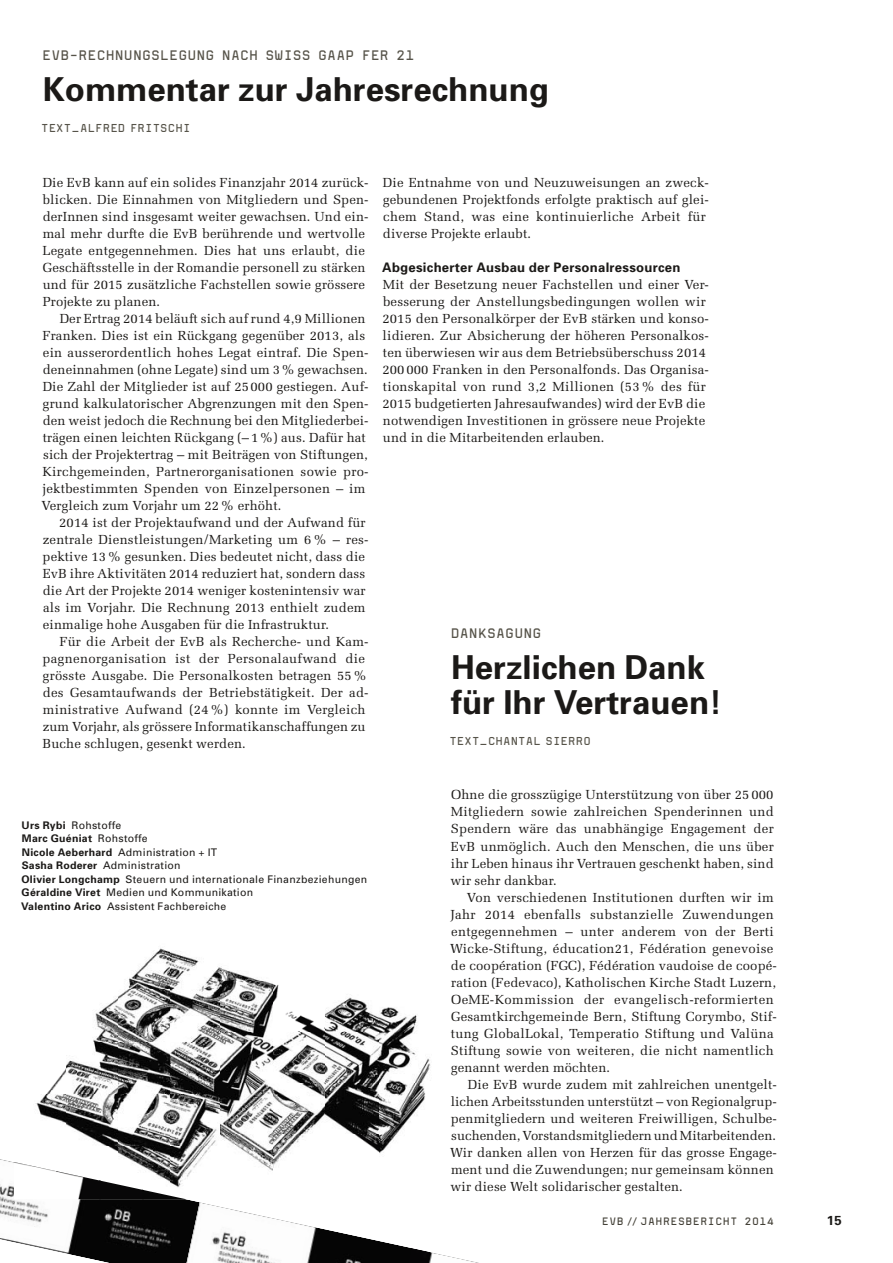
<style>
.page{position:relative;width:893px;height:1263px;background:#fff}
.page>*{position:absolute;margin:0;border:0;box-sizing:border-box;transform-origin:0 0}
.t1{font:700 33px/34.5px "Univers";color:#1b1917}
.t2{font:700 13.5px "Mono";letter-spacing:.01em;color:#565349}
.t3{font:13.2px/17px "Melior";letter-spacing:.01em;color:#1b1917}
.t4{font:700 13.2px "Univers";letter-spacing:.02em;color:#1b1917}
.t5{font:700 11.25px "Mono";letter-spacing:.01em;color:#565349}
.t6{font:10.5px/13.5px "Univers";letter-spacing:.025em;color:#1b1917}
.t7{font:700 10.5px "Mono";letter-spacing:.05em;color:#444138}
.s1{font-weight:700}
.s2{font-size:9.9px}
</style>
<div class="page">
<img style="left:222px;top:990px;width:209px;height:163px">
<img style="left:200px;top:1202px;width:210px;height:61px">
<img style="left:407px;top:1248px;width:72px;height:15px">
<img style="left:0;top:1159px;width:200px;height:104px">
<img style="left:127px;top:948px;width:152px;height:42px">
<img style="left:35px;top:990px;width:187px;height:157px">
<img style="left:14px;top:1147px;width:364px;height:52px">
<img style="left:14px;top:1162px;width:172px;height:37px">
<p class="t2" style="left:42px;top:50px;width:373px">EVB-RECHNUNGSLEGUNG NACH SWISS GAAP FER 21</p>
<h1 class="t1" style="left:43px;top:75px;width:508px">Kommentar zur Jahresrechnung</h1>
<p class="t5" style="left:41px;top:124px;width:151px">TEXT _ ALFRED FRITSCHI</p>
<p class="t3" style="left:43px;top:175px;width:328px">Die EvB kann auf ein solides Finanzjahr 2014 zurück&shy;blicken. Die Einnahmen von Mitgliedern und Spen&shy;derInnen sind insgesamt weiter gewachsen. Und ein&shy;mal mehr durfte die EvB berührende und wertvolle Le gate entgegennehmen. Dies hat uns erlaubt, die Geschäftsstelle in der Romandie personell zu stärken und für 2015 zusätzliche Fachstellen sowie grössere Projekte zu planen.</p>
<p class="t3" style="left:41px;top:311px;width:329px;text-indent:18px">Der Ertrag 2014 beläuft sich auf rund 4,9 Millionen Franken. Dies ist ein Rückgang gegenüber 2013, als ein ausserordentlich hohes Legat eintraf. Die Spen&shy;deneinnahmen (ohne Legate) sind um 3 % gewachsen.<br>Die Zahl der Mitglieder ist auf 25000 gestiegen. Auf&shy;grund kalkulatorischer Abgrenzungen mit den Spen&shy;den weist jedoch die Rechnung bei den Mitgliederbei&shy;trägen einen leichten Rückgang (– 1 %) aus. Dafür hat sich der Projektertrag – mit Beiträgen von Stiftungen, Kirchgemeinden, Partnerorganisationen sowie pro&shy;jektbestimmten Spenden von Einzelpersonen – im Vergleich zum Vorjahr um 22 % erhöht.</p>
<p class="t3" style="left:43px;top:516px;width:328px;text-indent:17px">2014 ist der Projektaufwand und der Aufwand für zentrale Dienstleistungen/Marketing um 6 % – res&shy;pektive 13 % gesunken. Dies bedeutet nicht, dass die EvB ihre Aktivitäten 2014 reduziert hat, sondern dass die Art der Projekte 2014 weniger kostenintensiv war als im Vorjahr. Die Rechnung 2013 enthielt zudem einmalige hohe Ausgaben für die Infrastruktur.</p>
<p class="t3" style="left:43px;top:635px;width:328px;text-indent:17px">Für die Arbeit der EvB als Recherche- und Kam&shy;pagnenorganisation ist der Personalaufwand die grösste Ausgabe. Die Personalkosten betragen 55 % des Gesamtaufwands der Betriebstätigkeit. Der ad&shy;ministrative Aufwand (24 %) konnte im Vergleich zum Vorjahr, als grössere Informatikanschaffungen zu Buche schlugen, gesenkt werden.</p>
<p class="t3" style="left:383px;top:175px;width:327px">Die Entnahme von und Neuzuweisungen an zweck&shy;gebundenen Projektfonds erfolgte praktisch auf glei&shy;chem Stand, was eine kontinuierliche Arbeit für diverse Projekte erlaubt.</p>
<p class="t4" style="left:382px;top:263px;width:300px">Abgesicherter Ausbau der Personalressourcen</p>
<p class="t3" style="left:382px;top:277px;width:328px">Mit der Besetzung neuer Fachstellen und einer Ver&shy;besserung der Anstellungsbedingungen wollen wir 2015 den Personalkörper der EvB stärken und konso&shy;lidieren. Zur Absicherung der höheren Personalkos&shy;ten überwiesen wir aus dem Betriebsüberschuss 2014<br>200 000 Franken in den Personalfonds. Das Organisa&shy;tionskapital von rund 3,2 Millionen (53 % des für 2015 budgetierten Jahresaufwandes) wird der EvB die notwendigen Investitionen in grössere neue Projekte und in die Mitarbeitenden erlauben.</p>
<p class="t2" style="left:451px;top:628px;width:92px">DANKSAGUNG</p>
<h1 class="t1" style="left:451px;top:653px;width:272px">Herzlichen Dank für Ihr Vertrauen!</h1>
<p class="t5" style="left:449px;top:737px;width:143px">TEXT _ CHANTAL SIERRO</p>
<p class="t6" style="left:21px;top:819px;width:347px"><span class="s1">Urs Rybi</span> Rohstoffe<br><span class="s1">Marc Guéniat</span> Rohstoffe<br><span class="s1">Nicole Aeberhard</span> Administration + IT<br><span class="s1">Sasha Roderer</span> Administration<br><span class="s1">Olivier Longchamp</span> Steuern und internationale Finanzbeziehungen <span class="s1">Géraldine Viret</span> Medien und Kommunikation<br><span class="s1">Valentino Arico</span> Assistent Fachbereiche</p>
<p class="t3" style="left:450px;top:788px;width:325px;text-align:justify">Ohne die grosszügige Unterstützung von über 25 000<br>Mitgliedern sowie zahlreichen Spenderinnen und Spendern wäre das unabhängige Engagement der EvB unmöglich. Auch den Menschen, die uns über ihr Leben hinaus ihr Vertrauen geschenkt haben, sind wir sehr dankbar.</p>
<p class="t3" style="left:450px;top:890px;width:328px;text-indent:17px">Von verschiedenen Institutionen durften wir im Jahr 2014 ebenfalls substanzielle Zuwendungen entgegennehmen – unter anderem von der Berti Wicke-Stiftung, éducation21, Fédération genevoise de coopération (FGC), Fédé ration vaudoise de coopé&shy;ration (Fedevaco), Katholischen Kirche Stadt Luzern, OeME-Kommission der evangelisch-reformierten Gesamtkirchgemeinde Bern, Stiftung Corymbo, Stif&shy;tung GlobalLokal, Temperatio Stiftung und Valüna Stiftung sowie von weiteren, die nicht namentlich genannt werden möchten.</p>
<p class="t3" style="left:450px;top:1077px;width:328px;text-indent:18px">Die EvB wurde zudem mit zahlreichen unentgelt&shy;lichen Arbeitsstunden unterstützt – von Regionalgrup&shy;penmitgliedern und weiteren Freiwilligen, Schulbe&shy;suchenden, Vorstandsmitgliedern und Mit arbeitenden.<br>Wir danken allen von Herzen für das grosse Engage&shy;ment und die Zuwendungen; nur gemeinsam können wir diese Welt solidarischer gestalten.</p>
<p class="t7" style="left:602px;top:1217px;width:174px">EVB <span class="s2">//</span> JAHRESBERICHT 2014</p>
<p class="t4" style="left:827px;top:1215px;width:16px">15</p>
</div>
